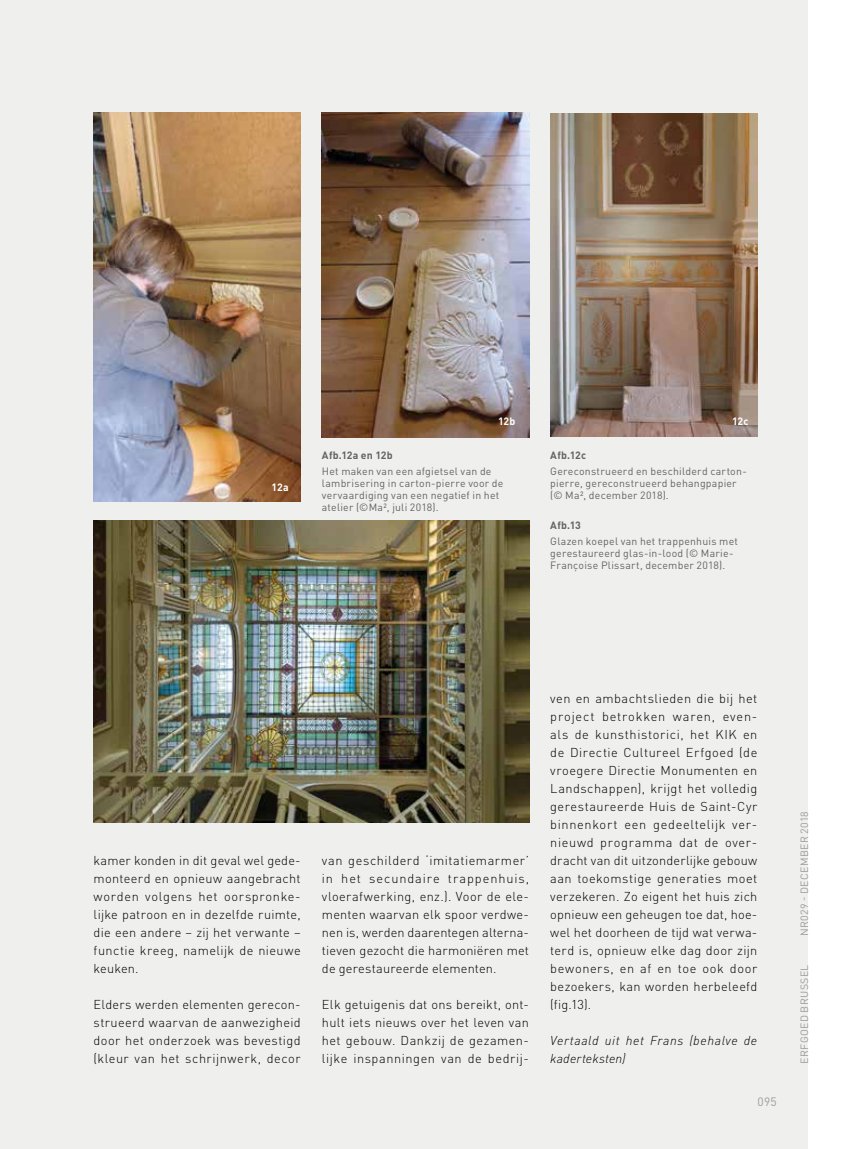
<style>
.page{position:relative;width:851px;height:1149px;background:#fff}
.page>*{position:absolute;margin:0;border:0;box-sizing:border-box;transform-origin:0 0}
.t1{font:300 12.75px/18px "DINOT";letter-spacing:.035em;color:#000;text-align:justify}
.t2{font:italic 300 12.75px/18px "DINOT";letter-spacing:.04em;color:#000}
.t3{font:12px "DINOT";color:#9d9d9c}
.t4{font:10.5px/12px "DINOT";letter-spacing:.02em;color:#646363}
.t5{font:10.5px "DINOT";letter-spacing:.035em;color:#9d9d9c}
.t6{font:700 10.5px "DINOT";letter-spacing:.025em;color:#646363}
.t7{font:700 10.5px "DINOT";letter-spacing:-.005em;color:#fff}
</style>
<div class="page">
<div style="left:0;top:0;width:808px;height:1148px;background:#eff0ed"></div>
<img style="left:322px;top:113px;width:207px;height:324px">
<img style="left:550px;top:114px;width:207px;height:322px">
<img style="left:94px;top:112px;width:206px;height:389px">
<img style="left:94px;top:520px;width:435px;height:302px">
<p class="t7" style="left:271px;top:479px;width:19px">12a</p>
<p class="t7" style="left:498px;top:414px;width:19px">12b</p>
<p class="t7" style="left:732px;top:414px;width:18px">12c</p>
<p class="t6" style="left:322px;top:448px;width:72px">Afb.12a en 12b</p>
<p class="t4" style="left:322px;top:465px;width:183px">Het maken van een afgietsel van de lambrisering in carton-pierre voor de vervaardiging van een negatief in het atelier (©Ma², juli 2018).</p>
<p class="t6" style="left:550px;top:448px;width:37px">Afb.12c</p>
<p class="t4" style="left:550px;top:465px;width:198px">Gereconstrueerd en beschilderd carton&shy;pierre, gereconstrueerd behangpapier (© Ma², december 2018).</p>
<p class="t6" style="left:550px;top:518px;width:32px">Afb.13</p>
<p class="t4" style="left:550px;top:535px;width:189px">Glazen koepel van het trappenhuis met gerestaureerd glas-in-lood (© Marie-<br>Françoise Plissart, december 2018).</p>
<p class="t1" style="left:94px;top:850px;width:208px">kamer konden in dit geval wel gede&shy;monteerd en opnieuw aangebracht worden volgens het oorspronke&shy;lijke patroon en in dezelfde ruimte, die een andere – zij het verwante – functie kreeg, namelijk de nieuwe keuken.</p>
<p class="t1" style="left:94px;top:994px;width:208px">Elders werden elementen gerecon&shy;strueerd waarvan de aanwezigheid door het onderzoek was bevestigd (kleur van het schrijnwerk, decor</p>
<p class="t1" style="left:322px;top:850px;width:208px">van geschilderd ‘imitatiemarmer’ in het secundaire trappenhuis, vloerafwerking, enz.). Voor de ele&shy;menten waarvan elk spoor verdwe&shy;nen is, werden daarentegen alterna&shy;tieven gezocht die harmoniëren met de gerestaureerde elementen.</p>
<p class="t1" style="left:322px;top:994px;width:208px">Elk getuigenis dat ons bereikt, ont&shy;hult iets nieuws over het leven van het gebouw. Dankzij de gezamen&shy;lijke inspanningen van de bedrij-</p>
<p class="t1" style="left:550px;top:688px;width:208px">ven en ambachtslieden die bij het project betrokken waren, even&shy;als de kunsthistorici, het KIK en de Directie Cultureel Erfgoed (de vroegere Directie Monumenten en Landschappen), krijgt het volledig gerestaureerde Huis de Saint-Cyr binnenkort een gedeeltelijk ver&shy;nieuwd programma dat de over&shy;dracht van dit uitzonderlijke gebouw aan toekomstige generaties moet verzekeren. Zo eigent het huis zich opnieuw een geheugen toe dat, hoe&shy;wel het doorheen de tijd wat verwa&shy;terd is, opnieuw elke dag door zijn bewoners, en af en toe ook door bezoekers, kan worden herbeleefd (fig.13).</p>
<p class="t2" style="left:550px;top:1030px;width:208px">Vertaald uit het Frans (behalve de kaderteksten)</p>
<p class="t3" style="left:757px;top:1094px;width:21px">095</p>
<p class="t5" style="left:797px;top:935px;width:126px;rotate:-90deg">NR029 - DECEMBER 2018</p>
<p class="t5" style="left:797px;top:1063px;width:101px;rotate:-90deg">ERFGOED BRUSSEL</p>
</div>
